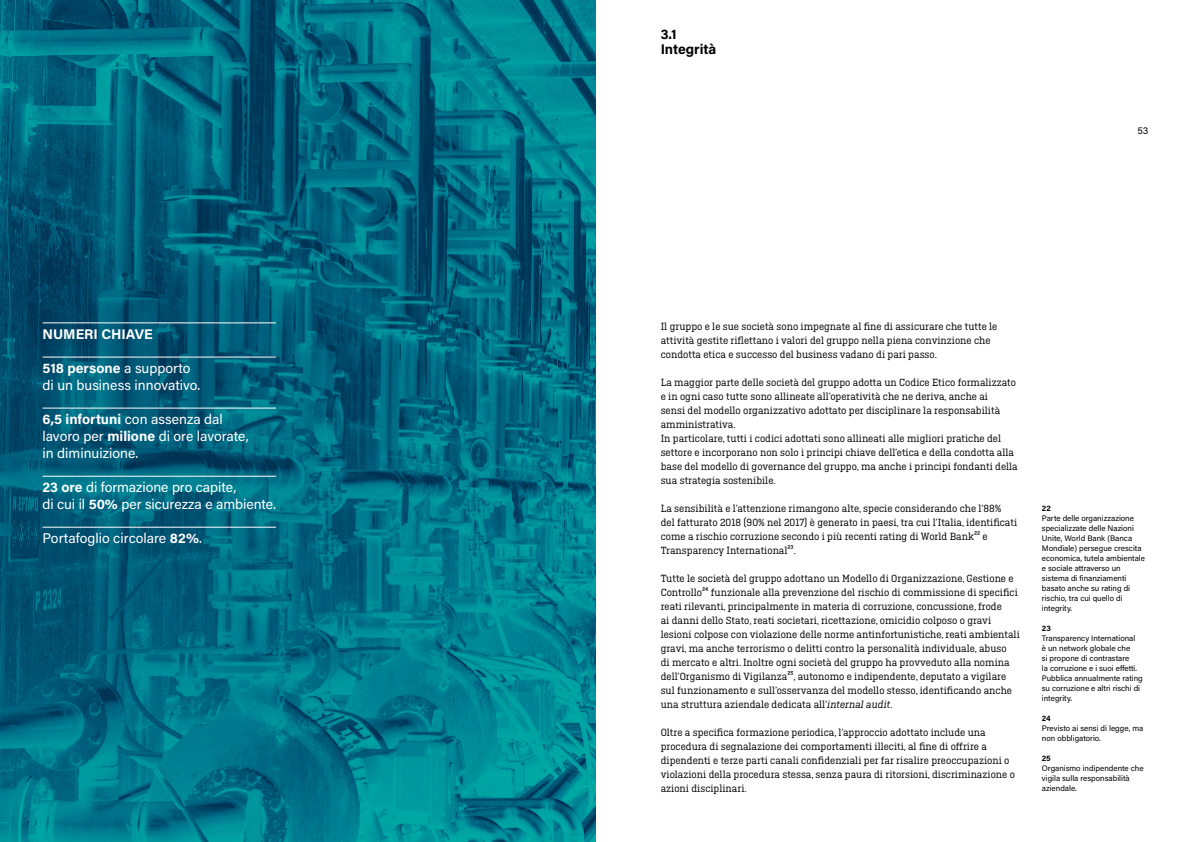
<style>
.page{position:relative;width:1191px;height:842px;background:#fff}
.page>*{position:absolute;margin:0;border:0;box-sizing:border-box;transform-origin:0 0}
.t1{font:14px/17px "Acumin Pro";letter-spacing:-.005em;color:#fff}
.t2{font:700 14px/15px "Acumin Pro";letter-spacing:-.005em;color:#000}
.t3{font:700 14px "Acumin Pro";color:#fff}
.t4{font:11px/14px "Ciutadella Slab";color:#000}
.t5{font:10px "Acumin Pro";color:#000}
.t6{font:8px/10px "Acumin Pro";color:#000}
.t7{font:700 8px "Acumin Pro";color:#000}
.s1{font-weight:700}
.s2{font-style:italic}
</style>
<div class="page">
<img style="left:0;top:0;width:595px;height:842px">
<hr style="left:43px;top:322px;width:233px;height:1px;background:#fff">
<hr style="left:43px;top:357px;width:233px;height:1px;background:#fff">
<hr style="left:43px;top:408px;width:233px;height:1px;background:#fff">
<hr style="left:43px;top:476px;width:233px;height:1px;background:#fff">
<hr style="left:43px;top:527px;width:233px;height:1px;background:#fff">
<p class="t3" style="left:43px;top:324px;width:112px">NUMERI CHIAVE</p>
<p class="t1" style="left:43px;top:359px;width:159px"><span class="s1">518 persone</span> a supporto di un business innovativo.</p>
<p class="t1" style="left:43px;top:410px;width:208px"><span class="s1">6,5 infortuni</span> con assenza dal lavoro per <span class="s1">milione</span> di ore lavorate, in diminuizione.</p>
<p class="t1" style="left:43px;top:478px;width:235px"><span class="s1">23 ore</span> di formazione pro capite,<br>di cui il <span class="s1">50%</span> per sicurezza e ambiente.</p>
<p class="t1" style="left:43px;top:529px;width:161px">Portafoglio circolare <span class="s1">82%</span>.</p>
<p class="t2" style="left:660px;top:26px;width:57px">3.1<br>Integrità</p>
<p class="t5" style="left:1137px;top:123px;width:12px">53</p>
<p class="t4" style="left:660px;top:319px;width:338px">Il gruppo e le sue società sono impegnate al fine di assicurare che tutte le attività gestite riflettano i valori del gruppo nella piena convinzione che condotta etica e successo del business vadano di pari passo.</p>
<p class="t4" style="left:660px;top:375px;width:358px">La maggior parte delle società del gruppo adotta un Codice Etico formalizzato e in ogni caso tutte sono allineate all’operatività che ne deriva, anche ai<br>sensi del modello organizzativo adottato per disciplinare la responsabilità amministrativa.<br>In particolare, tutti i codici adottati sono allineati alle migliori pratiche del settore e incorporano non solo i principi chiave dell’etica e della condotta alla base del modello di governance del gruppo, ma anche i principi fondanti della sua strategia sostenibile.</p>
<p class="t4" style="left:660px;top:501px;width:358px">La sensibilità e l’attenzione rimangono alte, specie considerando che l’88% del fatturato 2018 (90% nel 2017) è generato in paesi, tra cui l’Italia, identificati come a rischio corruzione secondo i più recenti rating di World Bank²² e Transparency International²³.</p>
<p class="t4" style="left:660px;top:571px;width:360px">Tutte le società del gruppo adottano un Modello di Organizzazione, Gestione e Controllo²⁴ funzionale alla prevenzione del rischio di commissione di specifici reati rilevanti, principalmente in materia di corruzione, concussione, frode<br>ai danni dello Stato, reati societari, ricettazione, omicidio colposo o gravi lesioni colpose con violazione delle norme antinfortunistiche, reati ambientali gravi, ma anche terrorismo o delitti contro la personalità individuale, abuso<br>di mercato e altri. Inoltre ogni società del gruppo ha provveduto alla nomina dell’Organismo di Vigilanza²⁵, autonomo e indipendente, deputato a vigilare sul funzionamento e sull’osservanza del modello stesso, identificando anche una struttura aziendale dedicata all’<span class="s2">internal audit</span>.</p>
<p class="t4" style="left:660px;top:725px;width:356px">Oltre a specifica formazione periodica, l’approccio adottato include una procedura di segnalazione dei comportamenti illeciti, al fine di offrire a dipendenti e terze parti canali confidenziali per far risalire preoccupazioni o violazioni della procedura stessa, senza paura di ritorsioni, discriminazione o azioni disciplinari.</p>
<p class="t7" style="left:1042px;top:502px;width:10px">22</p>
<p class="t6" style="left:1042px;top:512px;width:105px">Parte delle organizzazione specializzate delle Nazioni<br>Unite, World Bank (Banca<br>Mondiale) persegue crescita economica, tutela ambientale e sociale attraverso un sistema di finanziamenti basato anche su rating di rischio, tra cui quello di integrity.</p>
<p class="t7" style="left:1042px;top:622px;width:10px">23</p>
<p class="t6" style="left:1042px;top:632px;width:102px">Transparency International<br>è un network globale che<br>si propone di contrastare<br>la corruzione e i suoi effetti.<br>Pubblica annualmente rating su corruzione e altri rischi di integrity.</p>
<p class="t7" style="left:1042px;top:712px;width:10px">24</p>
<p class="t6" style="left:1042px;top:722px;width:103px">Previsto ai sensi di legge, ma non obbligatorio.</p>
<p class="t7" style="left:1042px;top:752px;width:10px">25</p>
<p class="t6" style="left:1042px;top:762px;width:103px">Organismo indipendente che vigila sulla responsabilità aziendale.</p>
</div>
